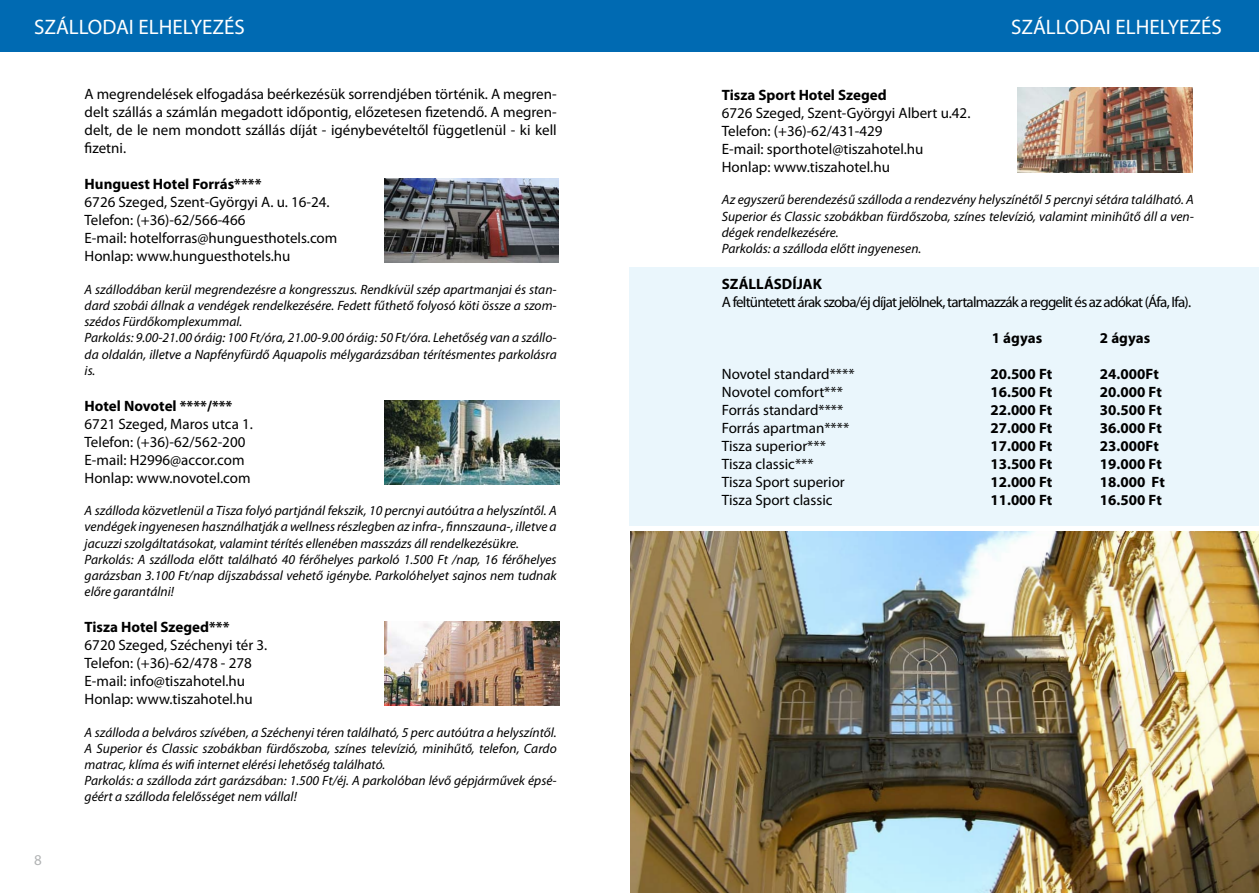
<style>
.page{position:relative;width:1259px;height:893px;background:#fff}
.page>*{position:absolute;margin:0;border:0;box-sizing:border-box;transform-origin:0 0}
.t1{font:21px "Myriad Pro";color:#fff}
.t2{font:15px/18px "Myriad Pro";color:#000}
.t3{font:700 15px "Myriad Pro";color:#000}
.t4{font:15px "Myriad Pro";letter-spacing:-.05em;color:#000}
.t5{font:15px "Myriad Pro";color:#b1b3b4}
.t6{font:italic 13.5px/16.2px "Myriad Pro";color:#000}
</style>
<div class="page">
<div style="left:0;top:0;width:629px;height:52px;background:#006ab2"></div>
<div style="left:629px;top:0;width:630px;height:52px;background:#006ab2"></div>
<img style="left:384px;top:179px;width:174px;height:84px">
<img style="left:384px;top:401px;width:175px;height:84px">
<img style="left:384px;top:621px;width:175px;height:84px">
<div style="left:629px;top:267px;width:630px;height:258px;background:#eaf6fc"></div>
<img style="left:630px;top:532px;width:629px;height:361px">
<img style="left:1018px;top:88px;width:174px;height:84px">
<h1 class="t1" style="left:34px;top:14px;width:212px">SZÁLLODAI ELHELYEZÉS</h1>
<h1 class="t1" style="left:1011px;top:14px;width:212px">SZÁLLODAI ELHELYEZÉS</h1>
<p class="t5" style="left:34px;top:851px;width:9px">8</p>
<p class="t2" style="left:85px;top:85px;width:474px;text-align:justify">A megrendelések elfogadása beérkezésük sorrendjében történik. A megren&shy;delt szállás a számlán megadott időpontig, előzetesen fizetendő. A megren&shy;delt, de le nem mondott szállás díját - igénybevételtől függetlenül - ki kell fizetni.</p>
<p class="t3" style="left:85px;top:175px;width:178px">Hunguest Hotel Forrás****</p>
<p class="t2" style="left:85px;top:193px;width:254px">6726 Szeged, Szent-Györgyi A. u. 16-24.<br>Telefon: (+36)-62/566-466<br>E-mail: hotelforras@hunguesthotels.com Honlap: www.hunguesthotels.hu</p>
<p class="t6" style="left:85px;top:281px;width:473px">A szállodában kerül megrendezésre a kongresszus. Rendkívül szép apartmanjai és stan&shy;dard szobái állnak a vendégek rendelkezésére. Fedett fűthető folyosó köti össze a szom&shy;szédos Fürdőkomplexummal.<br>Parkolás: 9.00-21.00 óráig: 100 Ft/óra, 21.00-9.00 óráig: 50 Ft/óra. Lehetőség van a szállo&shy;da oldalán, illetve a Napfényfürdő Aquapolis mélygarázsában térítésmentes parkolásra is.</p>
<p class="t3" style="left:85px;top:396px;width:149px">Hotel Novotel ****/***</p>
<p class="t2" style="left:85px;top:415px;width:170px">6721 Szeged, Maros utca 1.<br>Telefon: (+36)-62/562-200<br>E-mail: H2996@accor.com<br>Honlap: www.novotel.com</p>
<p class="t6" style="left:85px;top:502px;width:473px">A szálloda közvetlenül a Tisza folyó partjánál fekszik, 10 percnyi autóútra a helyszíntől. A vendégek ingyenesen használhatják a wellness részlegben az infra-, finnszauna-, illetve a jacuzzi szolgáltatásokat, valamint térítés ellenében masszázs áll rendelkezésükre.<br>Parkolás: A szálloda előtt található 40 férőhelyes parkoló 1.500 Ft /nap, 16 férőhelyes garázsban 3.100 Ft/nap díjszabással vehető igénybe. Parkolóhelyet sajnos nem tudnak előre garantálni!</p>
<p class="t3" style="left:85px;top:617px;width:146px">Tisza Hotel Szeged***</p>
<p class="t2" style="left:85px;top:636px;width:184px">6720 Szeged, Széchenyi tér 3.<br>Telefon: (+36)-62/478 - 278<br>E-mail: info@tiszahotel.hu<br>Honlap: www.tiszahotel.hu</p>
<p class="t6" style="left:85px;top:724px;width:473px">A szálloda a belváros szívében, a Széchenyi téren található, 5 perc autóútra a helyszíntől.<br>A Superior és Classic szobákban fürdőszoba, színes televízió, minihűtő, telefon, Cardo matrac, klíma és wifi internet elérési lehetőség található.<br>Parkolás: a szálloda zárt garázsában: 1.500 Ft/éj. A parkolóban lévő gépjárművek épsé&shy;géért a szálloda felelősséget nem vállal!</p>
<p class="t3" style="left:722px;top:85px;width:166px">Tisza Sport Hotel Szeged</p>
<p class="t2" style="left:722px;top:104px;width:250px">6726 Szeged, Szent-Györgyi Albert u.42.<br>Telefon: (+36)-62/431-429<br>E-mail: sporthotel@tiszahotel.hu Honlap: www.tiszahotel.hu</p>
<p class="t6" style="left:722px;top:192px;width:473px">Az egyszerű berendezésű szálloda a rendezvény helyszínétől 5 percnyi sétára található. A Superior és Classic szobákban fürdőszoba, színes televízió, valamint minihűtő áll a ven&shy;dégek rendelkezésére.<br>Parkolás: a szálloda előtt ingyenesen.</p>
<p class="t3" style="left:722px;top:274px;width:102px">SZÁLLÁSDÍJAK</p>
<p class="t4" style="left:722px;top:293px;width:471px">A feltüntetett árak szoba/éj díjat jelölnek, tartalmazzák a reggelit és az adókat (Áfa, Ifa).</p>
<p class="t3" style="left:992px;top:328px;width:52px">1 ágyas</p>
<p class="t3" style="left:1100px;top:328px;width:52px">2 ágyas</p>
<p class="t2" style="left:722px;top:365px;width:134px">Novotel standard****</p>
<p class="t3" style="left:990px;top:364px;width:63px">20.500 Ft</p>
<p class="t3" style="left:1100px;top:364px;width:60px">24.000Ft</p>
<p class="t2" style="left:722px;top:383px;width:123px">Novotel comfort***</p>
<p class="t3" style="left:990px;top:382px;width:63px">16.500 Ft</p>
<p class="t3" style="left:1100px;top:382px;width:63px">20.000 Ft</p>
<p class="t2" style="left:722px;top:401px;width:123px">Forrás standard****</p>
<p class="t3" style="left:990px;top:400px;width:63px">22.000 Ft</p>
<p class="t3" style="left:1100px;top:400px;width:63px">30.500 Ft</p>
<p class="t2" style="left:722px;top:419px;width:129px">Forrás apartman****</p>
<p class="t3" style="left:990px;top:418px;width:63px">27.000 Ft</p>
<p class="t3" style="left:1100px;top:418px;width:63px">36.000 Ft</p>
<p class="t2" style="left:722px;top:437px;width:106px">Tisza superior***</p>
<p class="t3" style="left:990px;top:436px;width:63px">17.000 Ft</p>
<p class="t3" style="left:1100px;top:436px;width:60px">23.000Ft</p>
<p class="t2" style="left:722px;top:455px;width:93px">Tisza classic***</p>
<p class="t3" style="left:990px;top:454px;width:63px">13.500 Ft</p>
<p class="t3" style="left:1100px;top:454px;width:63px">19.000 Ft</p>
<p class="t2" style="left:722px;top:473px;width:125px">Tisza Sport superior</p>
<p class="t3" style="left:990px;top:472px;width:63px">12.000 Ft</p>
<p class="t3" style="left:1100px;top:472px;width:66px">18.000 Ft</p>
<p class="t2" style="left:722px;top:491px;width:112px">Tisza Sport classic</p>
<p class="t3" style="left:990px;top:490px;width:63px">11.000 Ft</p>
<p class="t3" style="left:1100px;top:490px;width:63px">16.500 Ft</p>
</div>
